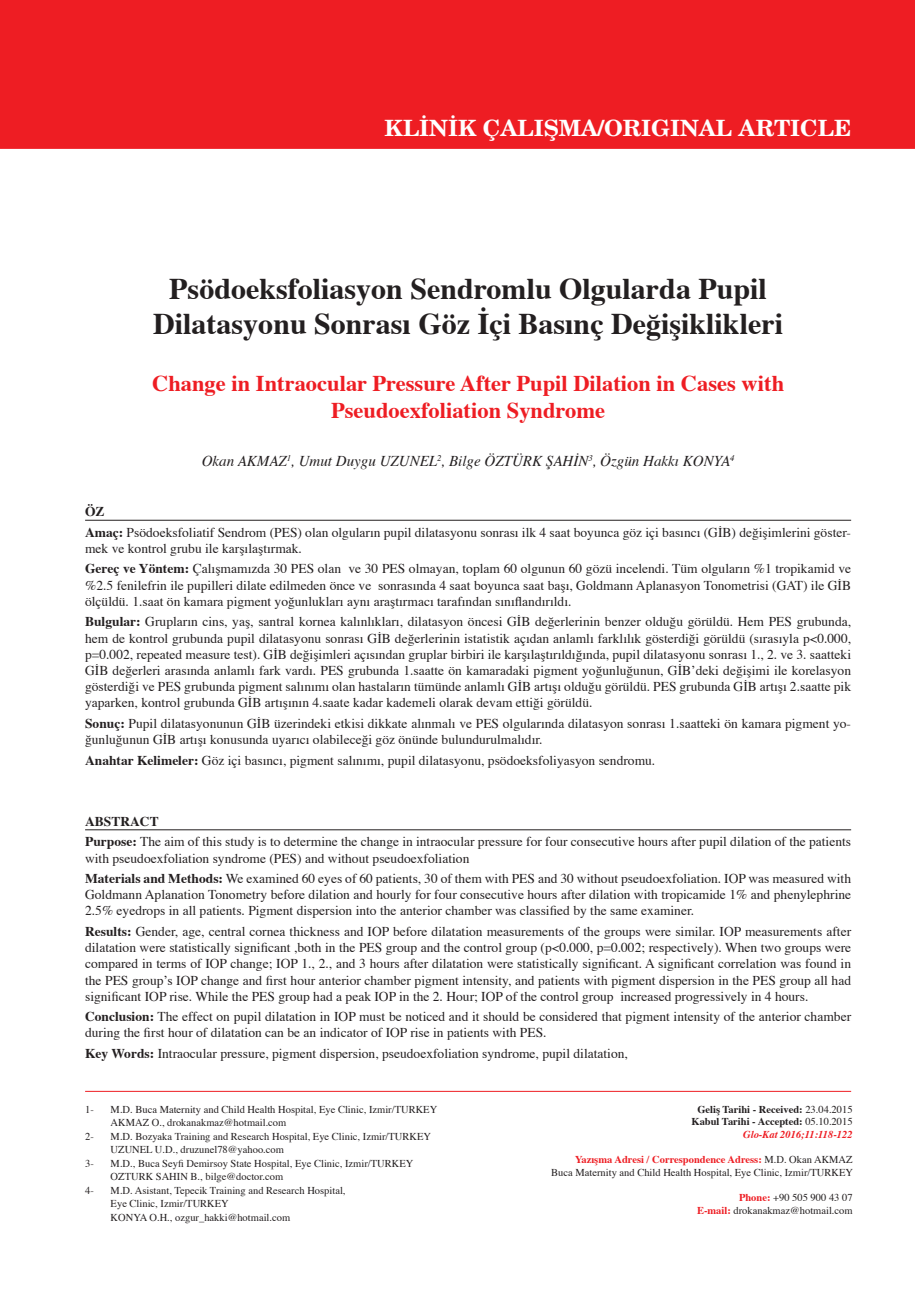
<style>
.page{position:relative;width:915px;height:1306px;background:#fff}
.page>*{position:absolute;margin:0;border:0;box-sizing:border-box;transform-origin:0 0}
.t1{font:700 30px/34.5px "Times";color:#231f20;text-align:center}
.t2{font:700 22.5px/27px "Times";color:#ee1d23;text-align:center}
.t3{font:700 22.5px "New Century Schlbk";color:#fff}
.t4{font:italic 15px "Times";color:#231f20}
.t5{font:13.5px/16.2px "Times";color:#231f20}
.t6{font:10.5px/13.5px "Times";color:#231f20}
.t7{font:700 10.5px/12.6px "Times";color:#231f20;text-align:right}
.s1{font-weight:700}
.s2{font-weight:400}
.s3{font-style:italic;color:#ee1d23}
.s4{font-weight:700;color:#ee1d23}
</style>
<div class="page">
<div style="left:1px;top:1px;width:912px;height:147px;background:#ee1d23"></div>
<div style="left:0;top:0;width:914px;height:149px;border:2px solid #ee1d23"></div>
<hr style="left:85px;top:520px;width:765px;height:1px;background:#231f20">
<hr style="left:85px;top:829px;width:765px;height:1px;background:#231f20">
<hr style="left:85px;top:1090px;width:765px;height:1px;background:#ee1d23">
<h2 class="t3" style="left:384px;top:114px;width:468px">KLİNİK ÇALIŞMA/ORIGINAL ARTICLE</h2>
<h1 class="t1" style="left:153px;top:273px;width:631px">Psödoeksfoliasyon Sendromlu Olgularda Pupil<br>Dilatasyonu Sonrası Göz İçi Basınç Değişiklikleri</h1>
<h2 class="t2" style="left:152px;top:370px;width:633px">Change in Intraocular Pressure After Pupil Dilation in Cases with<br>Pseudoexfoliation Syndrome</h2>
<p class="t4" style="left:202px;top:451px;width:534px">Okan AKMAZ<sup>1</sup>, Umut Duygu UZUNEL<sup>2</sup>, Bilge ÖZTÜRK ŞAHİN<sup>3</sup>, Özgün Hakkı KONYA<sup>4</sup></p>
<p class="t5" style="left:85px;top:502px;width:767px;line-height:20.4px"><span class="s1">ÖZ<br>Amaç:</span> Psödoeksfoliatif Sendrom (PES) olan olguların pupil dilatasyonu sonrası ilk 4 saat boyunca göz içi basıncı (GİB) değişimlerini göster-</p>
<p class="t5" style="left:85px;top:539px;width:767px;line-height:20.4px">mek ve kontrol grubu ile karşılaştırmak.<br><span class="s1">Gereç ve Yöntem:</span> Çalışmamızda 30 PES olan ve 30 PES olmayan, toplam 60 olgunun 60 gözü incelendi. Tüm olguların %1 tropikamid ve</p>
<p class="t5" style="left:85px;top:578px;width:767px">%2.5 fenilefrin ile pupilleri dilate edilmeden önce ve sonrasında 4 saat boyunca saat başı, Goldmann Aplanasyon Tonometrisi (GAT) ile GİB ölçüldü. 1.saat ön kamara pigment yoğunlukları aynı araştırmacı tarafından sınıflandırıldı.</p>
<p class="t5" style="left:85px;top:614px;width:767px;text-align:justify"><span class="s1">Bulgular:</span> Grupların cins, yaş, santral kornea kalınlıkları, dilatasyon öncesi GİB değerlerinin benzer olduğu görüldü. Hem PES grubunda, hem de kontrol grubunda pupil dilatasyonu sonrası GİB değerlerinin istatistik açıdan anlamlı farklılık gösterdiği görüldü (sırasıyla p&lt;0.000, p=0.002, repeated measure test). GİB değişimleri açısından gruplar birbiri ile karşılaştırıldığında, pupil dilatasyonu sonrası 1., 2. ve 3. saatteki GİB değerleri arasında anlamlı fark vardı. PES grubunda 1.saatte ön kamaradaki pigment yoğunluğunun, GİB’deki değişimi ile korelasyon gösterdiği ve PES grubunda pigment salınımı olan hastaların tümünde anlamlı GİB artışı olduğu görüldü. PES grubunda GİB artışı 2.saatte pik yaparken, kontrol grubunda GİB artışının 4.saate kadar kademeli olarak devam ettiği görüldü.</p>
<p class="t5" style="left:85px;top:716px;width:767px"><span class="s1">Sonuç:</span> Pupil dilatasyonunun GİB üzerindeki etkisi dikkate alınmalı ve PES olgularında dilatasyon sonrası 1.saatteki ön kamara pigment yo&shy;ğunluğunun GİB artışı konusunda uyarıcı olabileceği göz önünde bulundurulmalıdır.</p>
<p class="t5" style="left:85px;top:752px;width:571px"><span class="s1">Anahtar Kelimeler:</span> Göz içi basıncı, pigment salınımı, pupil dilatasyonu, psödoeksfoliyasyon sendromu.</p>
<p class="t5" style="left:85px;top:812px;width:767px;line-height:20.4px"><span class="s1">ABSTRACT<br>Purpose:</span> The aim of this study is to determine the change in intraocular pressure for four consecutive hours after pupil dilation of the patients</p>
<p class="t5" style="left:85px;top:848px;width:767px;line-height:20.4px">with pseudoexfoliation syndrome (PES) and without pseudoexfoliation<br><span class="s1">Materials and Methods:</span> We examined 60 eyes of 60 patients, 30 of them with PES and 30 without pseudoexfoliation. IOP was measured with</p>
<p class="t5" style="left:85px;top:887px;width:767px">Goldmann Aplanation Tonometry before dilation and hourly for four consecutive hours after dilation with tropicamide 1% and phenylephrine<br>2.5% eyedrops in all patients. Pigment dispersion into the anterior chamber was classified by the same examiner.</p>
<p class="t5" style="left:85px;top:924px;width:767px;text-align:justify"><span class="s1">Results:</span> Gender, age, central cornea thickness and IOP before dilatation measurements of the groups were similar. IOP measurements after dilatation were statistically significant ,both in the PES group and the control group (p&lt;0.000, p=0.002; respectively). When two groups were compared in terms of IOP change; IOP 1., 2., and 3 hours after dilatation were statistically significant. A significant correlation was found in the PES group’s IOP change and first hour anterior chamber pigment intensity, and patients with pigment dispersion in the PES group all had significant IOP rise. While the PES group had a peak IOP in the 2. Hour; IOP of the control group increased progressively in 4 hours.</p>
<p class="t5" style="left:85px;top:1009px;width:767px"><span class="s1">Conclusion:</span> The effect on pupil dilatation in IOP must be noticed and it should be considered that pigment intensity of the anterior chamber during the first hour of dilatation can be an indicator of IOP rise in patients with PES.</p>
<p class="t5" style="left:85px;top:1046px;width:544px"><span class="s1">Key Words:</span> Intraocular pressure, pigment dispersion, pseudoexfoliation syndrome, pupil dilatation,</p>
<p class="t6" style="left:85px;top:1103px;width:10px">1-</p>
<p class="t6" style="left:111px;top:1103px;width:328px">M.D. Buca Maternity and Child Health Hospital, Eye Clinic, Izmir/TURKEY<br>AKMAZ O., drokanakmaz@hotmail.com</p>
<p class="t6" style="left:85px;top:1130px;width:10px">2-</p>
<p class="t6" style="left:111px;top:1130px;width:322px">M.D. Bozyaka Training and Research Hospital, Eye Clinic, Izmir/TURKEY<br>UZUNEL U.D., druzunel78@yahoo.com</p>
<p class="t6" style="left:85px;top:1157px;width:10px">3-</p>
<p class="t6" style="left:111px;top:1157px;width:304px">M.D., Buca Seyfi Demirsoy State Hospital, Eye Clinic, Izmir/TURKEY<br>OZTURK SAHIN B., bilge@doctor.com</p>
<p class="t6" style="left:85px;top:1184px;width:10px">4-</p>
<p class="t6" style="left:111px;top:1184px;width:236px">M.D. Asistant, Tepecik Training and Research Hospital,<br>Eye Clinic, Izmir/TURKEY<br>KONYA O.H., ozgur_hakki@hotmail.com</p>
<p class="t7" style="left:691px;top:1103px;width:163px">Geliş Tarihi - Received: <span class="s2">23.04.2015<br></span>Kabul Tarihi - Accepted: <span class="s2">05.10.2015<br></span><span class="s3">Glo-Kat 2016;11:118-122</span></p>
<p class="t6" style="left:551px;top:1154px;width:303px;line-height:12.6px;text-align:right"><span class="s4">Yazışma Adresi / Correspondence Adress:</span> M.D. Okan AKMAZ<br>Buca Maternity and Child Health Hospital, Eye Clinic, Izmir/TURKEY</p>
<p class="t6" style="left:696px;top:1191px;width:157px;line-height:12.6px;text-align:right"><span class="s4">Phone:</span> +90 505 900 43 07<br><span class="s4">E-mail:</span> drokanakmaz@hotmail.com</p>
</div>
